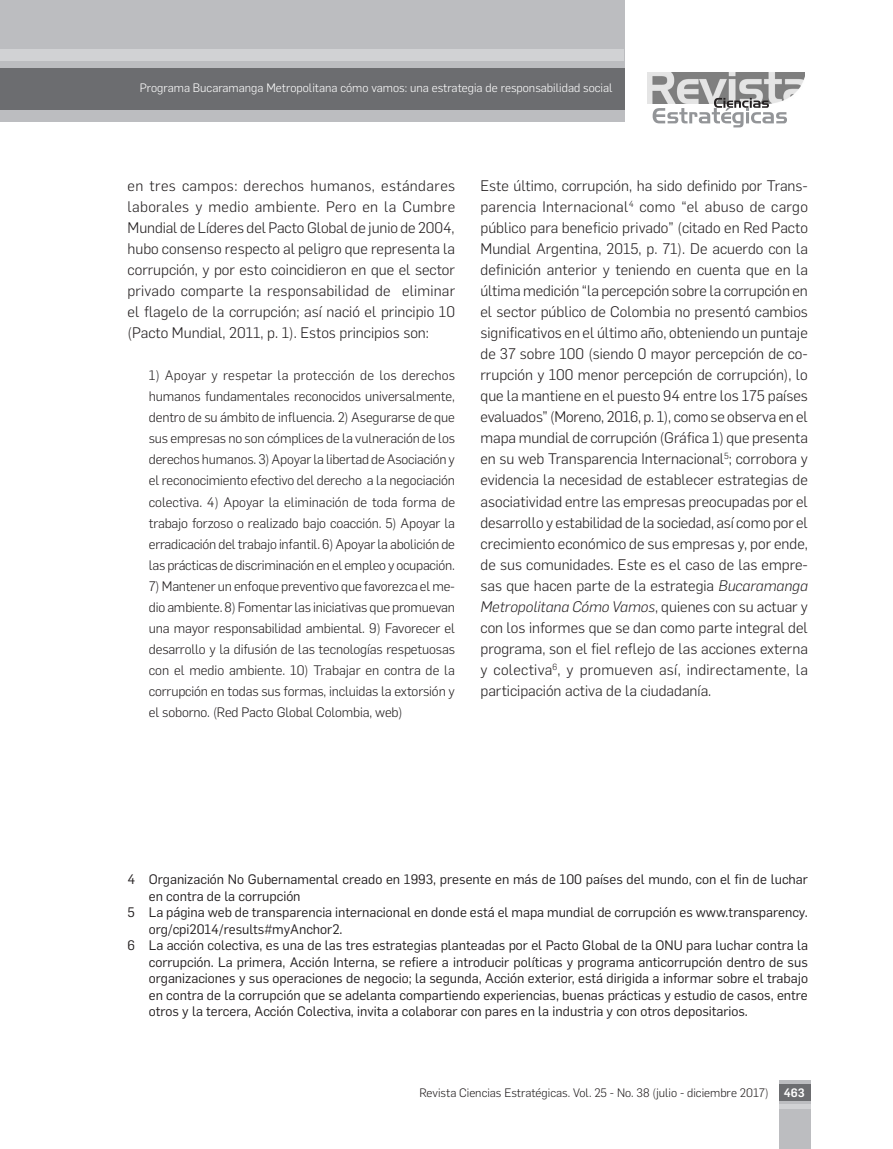
<style>
.page{position:relative;width:893px;height:1149px;background:#fff}
.page>*{position:absolute;margin:0;border:0;box-sizing:border-box;transform-origin:0 0}
.corrido{font:300 15px/21px "Flama";color:#231f20;text-align:justify}
.entrado{font:300 13.5px/21px "Flama";letter-spacing:-.015em;color:#231f20;text-align:justify}
.pie_listo{font:13.5px/16.5px "Flama";color:#231f20}
.t1{font:300 12px "Flama";color:#fff}
.t2{font:300 12px "Flama";color:#231f20}
.s1{font-style:italic}
.s2{font-weight:500;color:#fff}
</style>
<div class="page">
<div style="left:779px;top:1079px;width:31px;height:69px;background:#bcbdc0"></div>
<div style="left:0;top:0;width:625px;height:122px;background:#bcbdc0"></div>
<img style="left:647px;top:72px;width:157px;height:31px">
<svg style="left:653px;top:98px;width:134px;height:29px"></svg>
<div style="left:0;top:68px;width:625px;height:41px;background:#6c6d70"></div>
<div style="left:0;top:49px;width:624px;height:12px;background:#d1d2d4"></div>
<svg style="left:779px;top:1104px;width:31px;height:3px"></svg>
<div style="left:779px;top:1083px;width:31px;height:16px;background:#6c6d70"></div>
<p class="t1" style="left:140px;top:80px;width:474px">Programa Bucaramanga Metropolitana cómo vamos: una estrategia de responsabilidad social</p>
<p class="corrido" style="left:128px;top:174px;width:329px">en tres campos: derechos humanos, estándares laborales y medio ambiente. Pero en la Cumbre Mundial de Líderes del Pacto Global de junio de 2004, hubo consenso respecto al peligro que representa la corrupción, y por esto coincidieron en que el sector privado comparte la responsabilidad de eliminar el flagelo de la corrupción; así nació el principio 10 (Pacto Mundial, 2011, p. 1). Estos principios son:</p>
<p class="entrado" style="left:149px;top:364px;width:308px">1) Apoyar y respetar la protección de los derechos humanos fundamentales reconocidos universalmente, dentro de su ámbito de influencia. 2) Asegurarse de que sus empresas no son cómplices de la vulneración de los derechos humanos. 3) Apoyar la libertad de Asociación y el reconocimiento efectivo del derecho a la negociación colectiva. 4) Apoyar la eliminación de toda forma de trabajo forzoso o realizado bajo coacción. 5) Apoyar la erradicación del trabajo infantil. 6) Apoyar la abolición de las prácticas de discriminación en el empleo y ocupación.</p>
<p class="entrado" style="left:149px;top:574px;width:308px">7) Mantener un enfoque preventivo que favorezca el me&shy;dio ambiente. 8) Fomentar las iniciativas que promuevan una mayor responsabilidad ambiental. 9) Favorecer el desarrollo y la difusión de las tecnologías respetuosas con el medio ambiente. 10) Trabajar en contra de la corrupción en todas sus formas, incluidas la extorsión y el soborno. (Red Pacto Global Colombia, web)</p>
<p class="corrido" style="left:480px;top:174px;width:329px">Este último, corrupción, ha sido definido por Trans&shy;parencia Internacional<sup>4</sup> como “el abuso de cargo público para beneficio privado” (citado en Red Pacto Mundial Argentina, 2015, p. 71). De acuerdo con la definición anterior y teniendo en cuenta que en la última medición “la percepción sobre la corrupción en el sector público de Colombia no presentó cambios significativos en el último año, obteniendo un puntaje de 37 sobre 100 (siendo 0 mayor percepción de co&shy;rrupción y 100 menor percepción de corrupción), lo que la mantiene en el puesto 94 entre los 175 países evaluados” (Moreno, 2016, p. 1), como se observa en el mapa mundial de corrupción (Gráfica 1) que presenta en su web Transparencia Internacional<sup>5</sup>; corrobora y evidencia la necesidad de establecer estrategias de asociatividad entre las empresas preocupadas por el desarrollo y estabilidad de la sociedad, así como por el crecimiento económico de sus empresas y, por ende, de sus comunidades. Este es el caso de las empre&shy;sas que hacen parte de la estrategia <span class="s1">Bucaramanga Metropolitana Cómo Vamos</span>, quienes con su actuar y con los informes que se dan como parte integral del programa, son el fiel reflejo de las acciones externa y colectiva<sup>6</sup>, y promueven así, indirectamente, la participación activa de la ciudadanía.</p>
<p class="pie_listo" style="left:149px;top:870px;width:661px;text-indent:-21px">4 Organización No Gubernamental creado en 1993, presente en más de 100 países del mundo, con el fin de luchar en contra de la corrupción</p>
<p class="pie_listo" style="left:149px;top:903px;width:661px;text-indent:-21px">5 La página web de transparencia internacional en donde está el mapa mundial de corrupción es www.transparency. org/cpi2014/results#myAnchor2.</p>
<p class="pie_listo" style="left:149px;top:936px;width:661px;text-align:justify;text-indent:-21px">6 La acción colectiva, es una de las tres estrategias planteadas por el Pacto Global de la ONU para luchar contra la corrupción. La primera, Acción Interna, se refiere a introducir políticas y programa anticorrupción dentro de sus organizaciones y sus operaciones de negocio; la segunda, Acción exterior, está dirigida a informar sobre el trabajo en contra de la corrupción que se adelanta compartiendo experiencias, buenas prácticas y estudio de casos, entre otros y la tercera, Acción Colectiva, invita a colaborar con pares en la industria y con otros depositarios.</p>
<p class="t2" style="left:419px;top:1084px;width:387px">Revista Ciencias Estratégicas. Vol. 25 - No. 38 (julio - diciembre 2017) <span class="s2">463</span></p>
</div>
